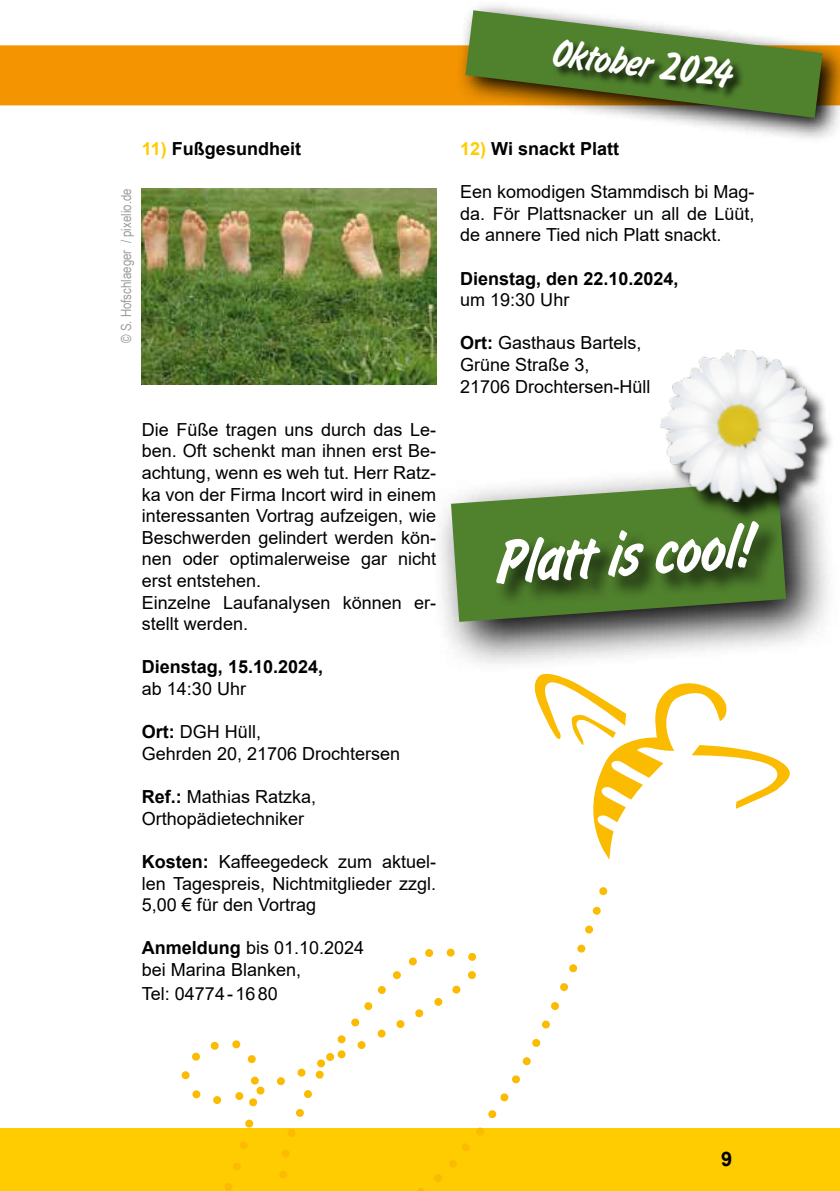
<style>
.page{position:relative;width:840px;height:1191px;background:#fff}
.page>*{position:absolute;margin:0;border:0;box-sizing:border-box;transform-origin:0 0}
.t1{font:67px "Flash D Ligh";color:#fff}
.t2{font:42px "Flash D Ligh";color:#fff}
.t3{font:700 20px "Arial";color:#000}
.t4{font:18px/21.6px "Arial";color:#000}
.t5{font:700 18px "Arial";color:#000}
.t6{font:14px "Arial Narrow";color:#9c9e9f}
.s1{color:#fecc00}
.s2{font-weight:700}
</style>
<div class="page">
<div style="left:0;top:45px;width:839px;height:60px;background:#f39400"></div>
<div style="left:0;top:1128px;width:839px;height:63px;background:#fecc00"></div>
<svg style="left:455px;top:5px;width:384px;height:134px"></svg>
<svg style="left:465px;top:10px;width:357px;height:108px"></svg>
<div style="left:552px;top:39px;width:192px;height:61px;background:#000;opacity:.75"></div>
<svg style="left:534px;top:673px;width:256px;height:186px"></svg>
<svg style="left:598px;top:886px;width:9px;height:9px"></svg>
<svg style="left:592px;top:906px;width:8px;height:9px"></svg>
<svg style="left:584px;top:925px;width:9px;height:9px"></svg>
<svg style="left:576px;top:944px;width:9px;height:9px"></svg>
<svg style="left:568px;top:964px;width:9px;height:8px"></svg>
<svg style="left:559px;top:982px;width:9px;height:9px"></svg>
<svg style="left:550px;top:1001px;width:9px;height:9px"></svg>
<svg style="left:541px;top:1020px;width:9px;height:9px"></svg>
<svg style="left:531px;top:1038px;width:9px;height:9px"></svg>
<svg style="left:522px;top:1056px;width:9px;height:9px"></svg>
<svg style="left:511px;top:1075px;width:9px;height:8px"></svg>
<svg style="left:499px;top:1093px;width:9px;height:8px"></svg>
<div style="left:475px;top:1127px;width:9px;height:9px;background:#fabb00;border-radius:3px"></div>
<div style="left:461px;top:1143px;width:9px;height:8px;background:#fabb00;border-radius:3px"></div>
<div style="left:448px;top:1159px;width:9px;height:9px;background:#fabb00;border-radius:3px"></div>
<div style="left:433px;top:1173px;width:9px;height:9px;background:#fabb00;border-radius:3px"></div>
<svg style="left:417px;top:1188px;width:8px;height:3px"></svg>
<div style="left:279px;top:1170px;width:8px;height:9px;background:#fabb00;border-radius:3px"></div>
<div style="left:281px;top:1149px;width:9px;height:9px;background:#fabb00;border-radius:3px"></div>
<div style="left:287px;top:1128px;width:9px;height:9px;background:#fabb00;border-radius:3px"></div>
<svg style="left:295px;top:1108px;width:9px;height:9px"></svg>
<svg style="left:303px;top:1089px;width:9px;height:9px"></svg>
<svg style="left:315px;top:1070px;width:9px;height:9px"></svg>
<div style="left:337px;top:1035px;width:9px;height:8px;background:#fabb00;border-radius:3px"></div>
<svg style="left:350px;top:1018px;width:9px;height:9px"></svg>
<svg style="left:364px;top:1001px;width:8px;height:9px"></svg>
<svg style="left:377px;top:985px;width:9px;height:9px"></svg>
<svg style="left:392px;top:970px;width:9px;height:9px"></svg>
<svg style="left:408px;top:957px;width:9px;height:8px"></svg>
<svg style="left:424px;top:948px;width:9px;height:9px"></svg>
<svg style="left:446px;top:948px;width:9px;height:9px"></svg>
<svg style="left:467px;top:952px;width:9px;height:9px"></svg>
<svg style="left:467px;top:970px;width:9px;height:9px"></svg>
<svg style="left:451px;top:985px;width:9px;height:9px"></svg>
<svg style="left:433px;top:997px;width:9px;height:9px"></svg>
<svg style="left:414px;top:1009px;width:9px;height:8px"></svg>
<svg style="left:396px;top:1019px;width:8px;height:9px"></svg>
<svg style="left:377px;top:1029px;width:9px;height:9px"></svg>
<svg style="left:357px;top:1040px;width:9px;height:9px"></svg>
<div style="left:337px;top:1050px;width:9px;height:8px;background:#fabb00;border-radius:3px"></div>
<svg style="left:316px;top:1059px;width:9px;height:8px"></svg>
<svg style="left:297px;top:1068px;width:9px;height:9px"></svg>
<svg style="left:276px;top:1076px;width:9px;height:9px"></svg>
<svg style="left:256px;top:1086px;width:9px;height:9px"></svg>
<svg style="left:235px;top:1091px;width:8px;height:9px"></svg>
<svg style="left:213px;top:1095px;width:8px;height:9px"></svg>
<div style="left:192px;top:1090px;width:9px;height:8px;background:#fabb00;border-radius:3px"></div>
<svg style="left:181px;top:1070px;width:9px;height:9px"></svg>
<svg style="left:191px;top:1052px;width:9px;height:9px"></svg>
<svg style="left:210px;top:1041px;width:9px;height:9px"></svg>
<div style="left:232px;top:1040px;width:8px;height:8px;background:#fabb00;border-radius:3px"></div>
<svg style="left:247px;top:1054px;width:9px;height:9px"></svg>
<svg style="left:250px;top:1076px;width:9px;height:9px"></svg>
<svg style="left:248px;top:1098px;width:9px;height:8px"></svg>
<div style="left:245px;top:1119px;width:8px;height:9px;background:#fabb00;border-radius:3px"></div>
<div style="left:239px;top:1141px;width:9px;height:8px;background:#fabb00;border-radius:3px"></div>
<div style="left:232px;top:1162px;width:9px;height:9px;background:#fabb00;border-radius:3px"></div>
<div style="left:224px;top:1182px;width:9px;height:9px;background:#fabb00;border-radius:3px"></div>
<svg style="left:325px;top:1052px;width:9px;height:9px"></svg>
<svg style="left:487px;top:1109px;width:9px;height:9px"></svg>
<img style="left:141px;top:188px;width:295px;height:197px">
<svg style="left:440px;top:478px;width:389px;height:186px"></svg>
<svg style="left:450px;top:481px;width:335px;height:141px;background:#718e5d"></svg>
<div style="left:496px;top:521px;width:285px;height:86px;background:#000;opacity:.75"></div>
<div style="left:663px;top:352px;width:171px;height:172px;background:#000;opacity:.75"></div>
<img style="left:653px;top:349px;width:165px;height:159px">
<p class="t5" style="left:142px;top:136px;width:161px"><span class="s1">11)</span> Fußgesundheit</p>
<p class="t6" style="left:116px;top:343px;width:156px;rotate:-90deg">© S. Hofschlaeger / pixelio.de</p>
<p class="t4" style="left:142px;top:418px;width:295px">Die Füße tragen uns durch das Le&shy;ben. Oft schenkt man ihnen erst Be&shy;achtung, wenn es weh tut. Herr Ratz&shy;ka von der Firma Incort wird in einem interessanten Vortrag aufzeigen, wie<br>Beschwerden gelindert werden kön&shy;nen oder optimalerweise gar nicht erst entstehen.<br>Einzelne Laufanalysen können er&shy;stellt werden.</p>
<p class="t5" style="left:142px;top:654px;width:183px">Dienstag, 15.10.2024,</p>
<p class="t4" style="left:142px;top:678px;width:106px">ab 14:30 Uhr</p>
<p class="t4" style="left:142px;top:721px;width:260px"><span class="s2">Ort:</span> DGH Hüll,<br>Gehrden 20, 21706 Drochtersen</p>
<p class="t4" style="left:142px;top:786px;width:176px"><span class="s2">Ref.:</span> Mathias Ratzka,<br>Orthopädietechniker</p>
<p class="t4" style="left:142px;top:850px;width:295px;text-align:justify"><span class="s2">Kosten:</span> Kaffeegedeck zum aktuel&shy;len Tagespreis, Nichtmitglieder zzgl.<br>5,00 € für den Vortrag</p>
<p class="t4" style="left:142px;top:937px;width:224px"><span class="s2">Anmeldung</span> bis 01.10.2024 bei Marina Blanken,</p>
<p class="t4" style="left:142px;top:982px;width:137px">Tel: 04774-1680</p>
<h2 class="t2" style="left:555px;top:29px;width:182px;rotate:7deg">Oktober 2024</h2>
<p class="t5" style="left:460px;top:136px;width:160px"><span class="s1">12)</span> Wi snackt Platt</p>
<p class="t4" style="left:460px;top:181px;width:296px;text-align:justify">Een komodigen Stammdisch bi Mag&shy;da. För Plattsnacker un all de Lüüt, de annere Tied nich Platt snackt.</p>
<p class="t5" style="left:460px;top:265px;width:220px">Dienstag, den 22.10.2024,</p>
<p class="t4" style="left:460px;top:289px;width:111px">um 19:30 Uhr</p>
<p class="t4" style="left:460px;top:332px;width:192px"><span class="s2">Ort:</span> Gasthaus Bartels,<br>Grüne Straße 3,<br>21706 Drochtersen-Hüll</p>
<h1 class="t1" style="left:493px;top:526px;width:260px;rotate:-4deg">Platt is cool!</h1>
<p class="t3" style="left:720px;top:1145px;width:13px">9</p>
</div>
